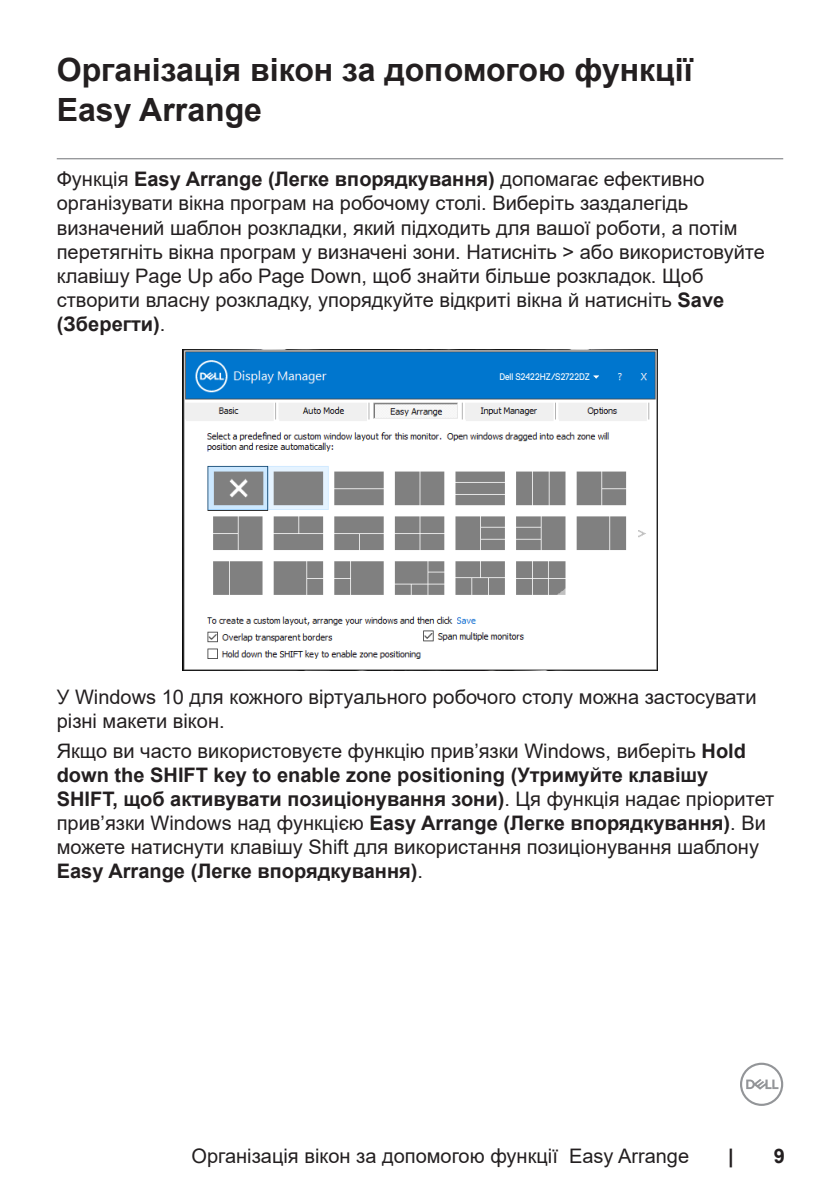
<style>
.page{position:relative;width:840px;height:1191px;background:#fff}
.page>*{position:absolute;margin:0;border:0;box-sizing:border-box;transform-origin:0 0}
.t1{font:700 32px/40px "Arial";color:#231f20}
.t2{font:20px/24px "Arial";color:#231f20}
.t3{font:700 20px "Arial";color:#231f20}
.t4{font:9.6px "Dell Replica";color:#fff;scale:.9 1}
.s1{font-weight:700}
</style>
<div class="page">
<svg style="left:740px;top:1062px;width:42px;height:44px"></svg>
<hr style="left:57px;top:158px;width:725px;height:1px;background:#939598">
<img style="left:182px;top:350px;width:475px;height:320px">
<div style="left:530px;top:370px;width:57px;height:12px;background:#0076ce"></div>
<img style="left:420px;top:628px;width:104px;height:20px">
<h1 class="t1" style="left:57px;top:51px;width:637px">Організація вікон за допомогою функції<br>Easy Arrange</h1>
<p class="t2" style="left:57px;top:167px;width:709px">Функція <span class="s1">Easy Arrange (Легке впорядкування)</span> допомагає ефективно організувати вікна програм на робочому столі. Виберіть заздалегідь визначений шаблон розкладки, який підходить для вашої роботи, а потім перетягніть вікна програм у визначені зони. Натисніть &gt; або використовуйте клавішу Page Up або Page Down, щоб знайти більше розкладок. Щоб створити власну розкладку, упорядкуйте відкриті вікна й натисніть <span class="s1">Save (Зберегти)</span>.</p>
<p class="t4" style="left:499px;top:372px;width:102px">Dell S2422HZ/S2722DZ</p>
<p class="t2" style="left:57px;top:685px;width:701px">У Windows 10 для кожного віртуального робочого столу можна застосувати різні макети вікон.</p>
<p class="t2" style="left:57px;top:738px;width:718px">Якщо ви часто використовуєте функцію прив’язки Windows, виберіть <span class="s1">Hold down the SHIFT key to enable zone positioning (Утримуйте клавішу SHIFT, щоб активувати позиціонування зони)</span>. Ця функція надає пріоритет прив’язки Windows над функцією <span class="s1">Easy Arrange (Легке впорядкування)</span>. Ви можете натиснути клавішу Shift для використання позиціонування шаблону <span class="s1">Easy Arrange (Легке впорядкування)</span>.</p>
<p class="t2" style="left:191px;top:1143px;width:499px">Організація вікон за допомогою функції Easy Arrange</p>
<p class="t3" style="left:727px;top:1141px;width:7px">|</p>
<p class="t3" style="left:773px;top:1141px;width:13px">9</p>
</div>
